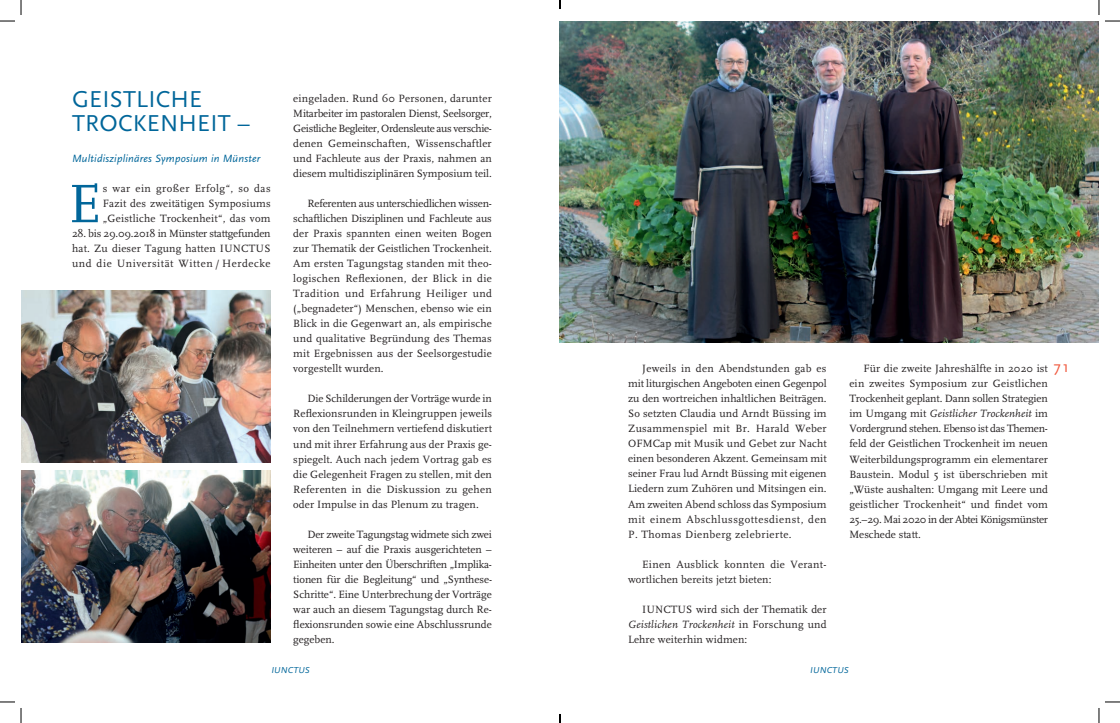
<style>
.page{position:relative;width:1120px;height:723px;background:#fff}
.page>*{position:absolute;margin:0;border:0;box-sizing:border-box;transform-origin:0 0}
.t1{font:56.5px "Scala";color:#01669a}
.t2{font:24px/24px "Scala Sans";letter-spacing:.01em;color:#01669a}
.t3{font:16px "Scala Sans";color:#f0593e}
.t4{font:11px/15px "Scala";letter-spacing:.01em;color:#231f20;text-align:justify}
.t5{font:italic 11px "Scala Sans";letter-spacing:.02em;color:#01669a}
.t6{font:italic 9px "Scala Sans";letter-spacing:.02em;color:#01669a}
.s1{font-style:italic}
</style>
<div class="page">
<img style="left:560px;top:21px;width:538px;height:321px">
<img style="left:21px;top:471px;width:249px;height:171px">
<img style="left:21px;top:291px;width:249px;height:171px">
<svg style="left:0;top:0;width:22px;height:22px"></svg>
<svg style="left:0;top:701px;width:22px;height:21px"></svg>
<svg style="left:1098px;top:0;width:21px;height:22px"></svg>
<svg style="left:1098px;top:701px;width:21px;height:21px"></svg>
<h2 class="t2" style="left:72px;top:88px;width:180px">GEISTLICHE<br>TROCKENHEIT –</h2>
<p class="t5" style="left:72px;top:152px;width:190px">Multidisziplinäres Symposium in Münster</p>
<h1 class="t1" style="left:68px;top:175px;width:34px">E</h1>
<p class="t4" style="left:103px;top:181px;width:169px">s war ein großer Erfolg“, so das Fazit des zweitätigen Symposiums „Geistliche Trockenheit“, das vom</p>
<p class="t4" style="left:72px;top:226px;width:200px">28. bis 29.09.2018 in Münster stattgefunden hat. Zu dieser Tagung hatten IUNCTUS und die Universität Witten / Herdecke</p>
<p class="t4" style="left:293px;top:91px;width:200px">eingeladen. Rund 60 Personen, darunter Mitarbeiter im pastoralen Dienst, Seelsorger, Geistliche Begleiter, Ordensleute aus verschie&shy;denen Gemeinschaften, Wissenschaftler und Fachleute aus der Praxis, nahmen an diesem multidisziplinären Symposium teil.</p>
<p class="t4" style="left:293px;top:196px;width:200px;text-indent:14px">Referenten aus unterschiedlichen wissen&shy;schaftlichen Disziplinen und Fachleute aus der Praxis spannten einen weiten Bogen zur Thematik der Geistlichen Trockenheit.<br>Am ersten Tagungstag standen mit theo&shy;logischen Reflexionen, der Blick in die Tradition und Erfahrung Heiliger und („begnadeter“) Menschen, ebenso wie ein Blick in die Gegenwart an, als empirische und qualitative Begründung des Themas mit Ergebnissen aus der Seelsorgestudie vorgestellt wurden.</p>
<p class="t4" style="left:293px;top:391px;width:200px;text-indent:14px">Die Schilderungen der Vorträge wurde in Reflexionsrunden in Kleingruppen jeweils von den Teilnehmern vertiefend diskutiert und mit ihrer Erfahrung aus der Praxis ge&shy;spiegelt. Auch nach jedem Vortrag gab es die Gelegenheit Fragen zu stellen, mit den Referenten in die Diskussion zu gehen oder Impulse in das Plenum zu tragen.</p>
<p class="t4" style="left:293px;top:526px;width:200px;text-indent:14px">Der zweite Tagungstag widmete sich zwei weiteren – auf die Praxis ausgerichteten – Einheiten unter den Überschriften „Implika&shy;tionen für die Begleitung“ und „Synthese-Schritte“. Eine Unterbrechung der Vorträge war auch an diesem Tagungstag durch Re&shy;flexionsrunden sowie eine Abschlussrunde gegeben.</p>
<p class="t6" style="left:271px;top:664px;width:40px">IUNCTUS</p>
<p class="t4" style="left:628px;top:361px;width:200px;text-indent:14px">Jeweils in den Abendstunden gab es mit liturgischen Angeboten einen Gegenpol zu den wortreichen inhaltlichen Beiträgen.<br>So setzten Claudia und Arndt Büssing im Zusammenspiel mit Br. Harald Weber OFMCap mit Musik und Gebet zur Nacht einen besonderen Akzent. Gemeinsam mit seiner Frau lud Arndt Büssing mit eigenen Liedern zum Zuhören und Mitsingen ein.<br>Am zweiten Abend schloss das Symposium mit einem Abschlussgottesdienst, den P. Thomas Dienberg zelebrierte.</p>
<p class="t4" style="left:628px;top:556px;width:200px;text-indent:14px">Einen Ausblick konnten die Verant&shy;wortlichen bereits jetzt bieten:</p>
<p class="t4" style="left:628px;top:601px;width:200px;text-indent:14px">IUNCTUS wird sich der Thematik der <span class="s1">Geistlichen Trockenheit</span> in Forschung und Lehre weiterhin widmen:</p>
<p class="t4" style="left:849px;top:361px;width:200px;text-indent:14px">Für die zweite Jahreshälfte in 2020 ist ein zweites Symposium zur Geistlichen Trockenheit geplant. Dann sollen Strategien im Umgang mit <span class="s1">Geistlicher Trockenheit</span> im Vordergrund stehen. Ebenso ist das Themen&shy;feld der Geistlichen Trockenheit im neuen Weiterbildungsprogramm ein elementarer Baustein. Modul 5 ist überschrieben mit „Wüste aushalten: Umgang mit Leere und geistlicher Trockenheit“ und findet vom 25.–29. Mai 2020 in der Abtei Königsmünster Meschede statt.</p>
<h3 class="t3" style="left:1053px;top:358px;width:17px">71</h3>
<p class="t6" style="left:810px;top:664px;width:40px">IUNCTUS</p>
</div>
